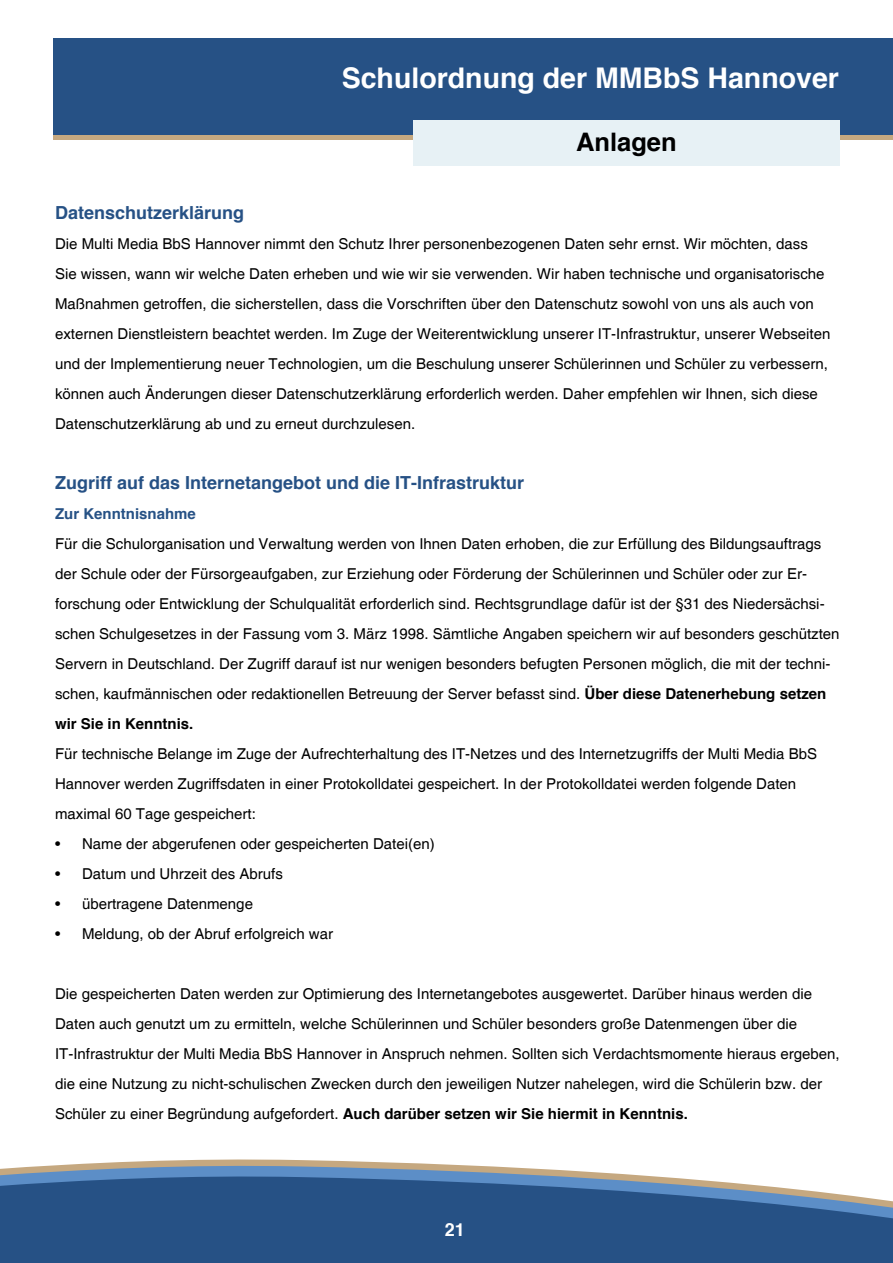
<style>
.page{position:relative;width:893px;height:1263px;background:#fff}
.page>*{position:absolute;margin:0;border:0;box-sizing:border-box;transform-origin:0 0}
.t1{font:700 28.5px "Helvetica";color:#fff}
.t2{font:700 25.5px "Helvetica";color:#000}
.t3{font:700 18px "Helvetica";color:#265185}
.t4{font:700 18px "Helvetica";color:#fff}
.t5{font:15px/30px "Helvetica";color:#000}
.t6{font:700 15px "Helvetica";color:#265185}
.s1{font-weight:700}
</style>
<div class="page">
<svg style="left:0;top:1159px;width:893px;height:104px;background:#4d7099"></svg>
<div style="left:53px;top:44px;width:840px;height:96px;background:#c5a880"></div>
<div style="left:53px;top:38px;width:840px;height:97px;background:#265185"></div>
<div style="left:413px;top:120px;width:427px;height:45px;background:#e7f1f5"></div>
<h1 class="t1" style="left:342px;top:60px;width:499px">Schulordnung der MMBbS Hannover</h1>
<h2 class="t2" style="left:576px;top:125px;width:102px">Anlagen</h2>
<p class="t3" style="left:55px;top:201px;width:191px">Datenschutzerklärung</p>
<p class="t5" style="left:55px;top:229px;width:777px">Die Multi Media BbS Hannover nimmt den Schutz Ihrer personenbezogenen Daten sehr ernst. Wir möchten, dass Sie wissen, wann wir welche Daten erheben und wie wir sie verwenden. Wir haben technische und organisatorische Maßnahmen getroffen, die sicherstellen, dass die Vorschriften über den Datenschutz sowohl von uns als auch von externen Dienstleistern beachtet werden. Im Zuge der Weiterentwicklung unserer IT-Infrastruktur, unserer Webseiten und der Implementierung neuer Technologien, um die Beschulung unserer Schülerinnen und Schüler zu verbessern, können auch Änderungen dieser Datenschutzerklärung erforderlich werden. Daher empfehlen wir Ihnen, sich diese Datenschutzerklärung ab und zu erneut durchzulesen.</p>
<p class="t3" style="left:55px;top:471px;width:471px">Zugriff auf das Internetangebot und die IT-Infrastruktur</p>
<p class="t6" style="left:55px;top:504px;width:142px">Zur Kenntnisnahme</p>
<p class="t5" style="left:55px;top:529px;width:786px">Für die Schulorganisation und Verwaltung werden von Ihnen Daten erhoben, die zur Erfüllung des Bildungsauftrags der Schule oder der Fürsorgeaufgaben, zur Erziehung oder Förderung der Schülerinnen und Schüler oder zur Er&shy;forschung oder Entwicklung der Schulqualität erforderlich sind. Rechtsgrundlage dafür ist der §31 des Niedersächsi&shy;schen Schulgesetzes in der Fassung vom 3. März 1998. Sämtliche Angaben speichern wir auf besonders geschützten Servern in Deutschland. Der Zugriff darauf ist nur wenigen besonders befugten Personen möglich, die mit der techni&shy;schen, kaufmännischen oder redaktionellen Betreuung der Server befasst sind. <span class="s1">Über diese Datenerhebung setzen wir Sie in Kenntnis.</span></p>
<p class="t5" style="left:55px;top:739px;width:763px">Für technische Belange im Zuge der Aufrechterhaltung des IT-Netzes und des Internetzugriffs der Multi Media BbS<br>Hannover werden Zugriffsdaten in einer Protokolldatei gespeichert. In der Protokolldatei werden folgende Daten maximal 60 Tage gespeichert:</p>
<p class="t5" style="left:55px;top:829px;width:381px">• Name der abgerufenen oder gespeicherten Datei(en)</p>
<p class="t5" style="left:55px;top:859px;width:229px">• Datum und Uhrzeit des Abrufs</p>
<p class="t5" style="left:55px;top:889px;width:199px">• übertragene Datenmenge</p>
<p class="t5" style="left:55px;top:919px;width:279px">• Meldung, ob der Abruf erfolgreich war</p>
<p class="t5" style="left:55px;top:979px;width:786px">Die gespeicherten Daten werden zur Optimierung des Internetangebotes ausgewertet. Darüber hinaus werden die Daten auch genutzt um zu ermitteln, welche Schülerinnen und Schüler besonders große Datenmengen über die IT-Infrastruktur der Multi Media BbS Hannover in Anspruch nehmen. Sollten sich Verdachtsmomente hieraus ergeben, die eine Nutzung zu nicht-schulischen Zwecken durch den jeweiligen Nutzer nahelegen, wird die Schülerin bzw. der Schüler zu einer Begründung aufgefordert. <span class="s1">Auch darüber setzen wir Sie hiermit in Kenntnis.</span></p>
<p class="t4" style="left:445px;top:1218px;width:22px">21</p>
</div>
